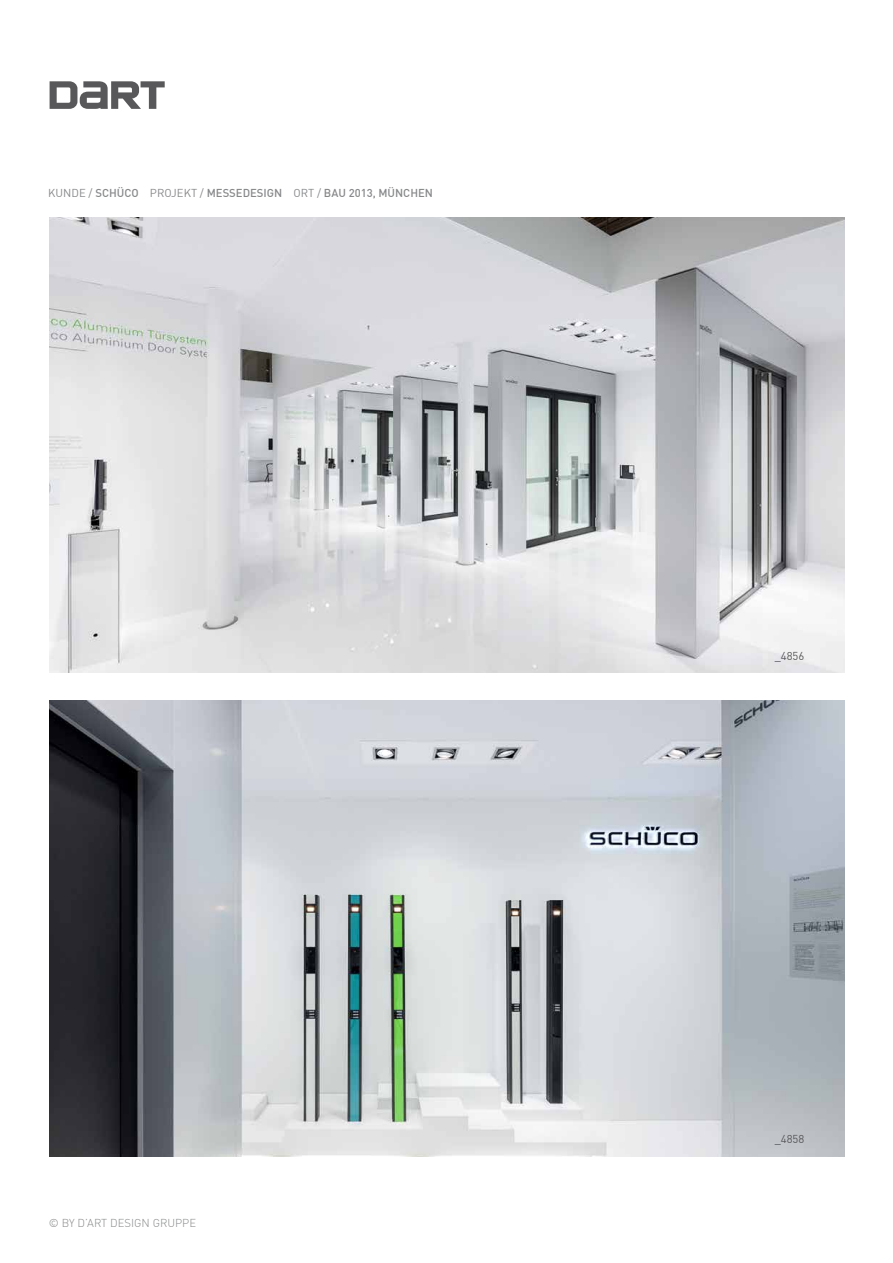
<style>
.page{position:relative;width:893px;height:1263px;background:#fff}
.page>*{position:absolute;margin:0;border:0;box-sizing:border-box;transform-origin:0 0}
.t1{font:500 11.25px "DIN Offc";color:#87888a}
.t2{font:300 11.25px "DIN Offc";color:#87888a}
.t3{font:11.25px "DIN Offc";color:#58585a}
.s1{font-weight:400}
</style>
<div class="page">
<svg style="left:50px;top:81px;width:115px;height:28px"></svg>
<img style="left:50px;top:217px;width:794px;height:455px">
<img style="left:50px;top:700px;width:794px;height:457px">
<p class="t1" style="left:48px;top:185px;width:216px"><span class="s1">KUNDE /</span> SCHÜCO <span class="s1">PROJEKT /</span> MESSEDESIGN</p>
<p class="t1" style="left:294px;top:185px;width:103px"><span class="s1">ORT /</span> BAU 2013, MÜNCH</p>
<p class="t1" style="left:418px;top:185px;width:14px">EN</p>
<p class="t2" style="left:49px;top:1216px;width:149px">© BY D’ART DESIGN GRUPPE</p>
<p class="t3" style="left:775px;top:648px;width:31px">_4856</p>
<p class="t3" style="left:775px;top:1132px;width:31px">_4858</p>
</div>
